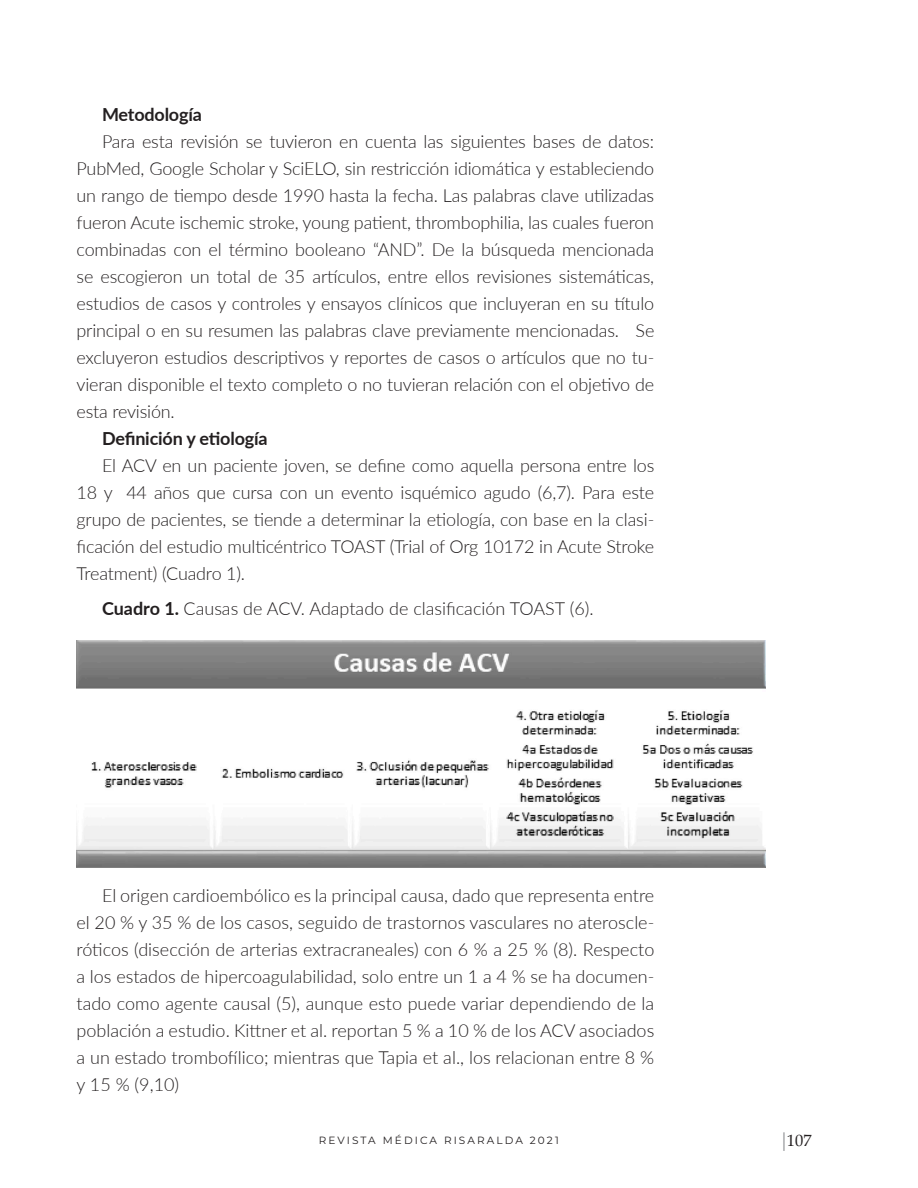
<style>
.page{position:relative;width:918px;height:1188px;background:#fff}
.page>*{position:absolute;margin:0;border:0;box-sizing:border-box;transform-origin:0 0}
.CUERPO_TEXTO{font:300 18px/27px "Lato";letter-spacing:-.01em;color:#231f20;text-align:justify}
.CUERPO_TEXTO-2{font:700 18px "Lato";letter-spacing:-.01em;color:#231f20}
.t1{font:16.5px "Palatino Linotype";color:#231f20}
.t2{font:10.5px "Montserrat";letter-spacing:.2em;color:#231f20}
.s1{font-weight:700}
.s2{color:#808285}
</style>
<div class="page">
<img style="left:77px;top:640px;width:689px;height:227px">
<p class="CUERPO_TEXTO-2" style="left:102px;top:101px;width:101px">Metodología</p>
<p class="CUERPO_TEXTO" style="left:77px;top:127px;width:579px;text-indent:26px">Para esta revisión se tuvieron en cuenta las siguientes bases de datos:<br>PubMed, Google Scholar y SciELO, sin restricción idiomática y estableciendo un rango de tiempo desde 1990 hasta la fecha. Las palabras clave utilizadas fueron Acute ischemic stroke, young patient, thrombophilia, las cuales fueron combinadas con el término booleano “AND”. De la búsqueda mencionada se escogieron un total de 35 artículos, entre ellos revisiones sistemáticas, estudios de casos y controles y ensayos clínicos que incluyeran en su título principal o en su resumen las palabras clave previamente mencionadas. Se excluyeron estudios descriptivos y reportes de casos o artículos que no tu&shy;vieran disponible el texto completo o no tuvieran relación con el objetivo de esta revisión.</p>
<p class="CUERPO_TEXTO-2" style="left:102px;top:425px;width:167px">Definición y etiología</p>
<p class="CUERPO_TEXTO" style="left:77px;top:451px;width:579px;text-indent:26px">El ACV en un paciente joven, se define como aquella persona entre los 18 y 44 años que cursa con un evento isquémico agudo (6,7). Para este grupo de pacientes, se tiende a determinar la etiología, con base en la clasi&shy;ficación del estudio multicéntrico TOAST (Trial of Org 10172 in Acute Stroke Treatment) (Cuadro 1).</p>
<p class="CUERPO_TEXTO" style="left:102px;top:595px;width:493px"><span class="s1">Cuadro 1.</span> Causas de ACV. Adaptado de clasificación TOAST (6).</p>
<p class="CUERPO_TEXTO" style="left:77px;top:882px;width:579px;text-indent:26px">El origen cardioembólico es la principal causa, dado que representa entre el 20 % y 35 % de los casos, seguido de trastornos vasculares no ateroscle&shy;róticos (disección de arterias extracraneales) con 6 % a 25 % (8). Respecto a los estados de hipercoagulabilidad, solo entre un 1 a 4 % se ha documen&shy;tado como agente causal (5), aunque esto puede variar dependiendo de la población a estudio. Kittner et al. reportan 5 % a 10 % de los ACV asociados a un estado trombofílico; mientras que Tapia et al., los relacionan entre 8 % y 15 % (9,10)</p>
<p class="t2" style="left:319px;top:1133px;width:241px">REVISTA MÉDICA RISARALDA 2021</p>
<p class="t1" style="left:779px;top:1128px;width:34px"><span class="s2">⏐</span>107</p>
</div>
